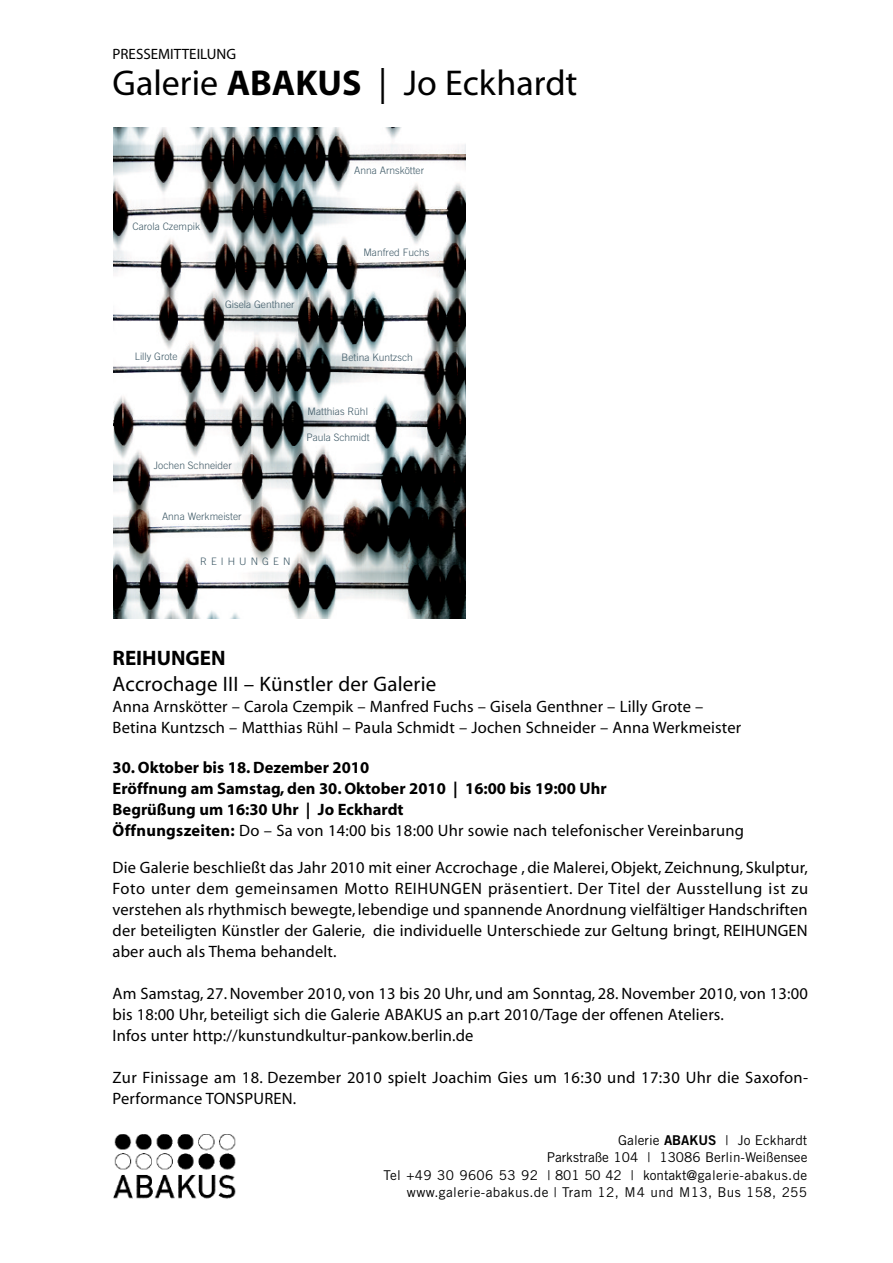
<style>
.page{position:relative;width:893px;height:1263px;background:#fff}
.page>*{position:absolute;margin:0;border:0;box-sizing:border-box;transform-origin:0 0}
.t1{font:36px "Myriad";color:#000}
.t2{font:21px "Myriad";letter-spacing:.01em;color:#000}
.t3{font:700 21px "Myriad";color:#000}
.t4{font:16.5px/21px "Myriad";letter-spacing:.01em;color:#000}
.t5{font:700 16.5px/21px "Myriad";color:#000}
.t6{font:15px "Myriad";color:#000}
.t7{font:13.5px/17.2px "Trade Gothic";color:#000;text-align:right}
.t8{font:10.2px "Trade Gothic Light+FOZEPD";color:#3e5966}
.s1{font-weight:700}
.s2{font-weight:400}
.s3{font-family:"Trade Gothic Bold Two"}
</style>
<div class="page">
<img style="left:113px;top:128px;width:352px;height:491px">
<img style="left:113px;top:1134px;width:123px;height:65px">
<p class="t6" style="left:113px;top:48px;width:125px">PRESSEMITTEILUNG</p>
<h1 class="t1" style="left:113px;top:69px;width:466px">Galerie <span class="s1">ABAKUS</span> | Jo Eckhardt</h1>
<p class="t8" style="left:354px;top:167px;width:72px">Anna Arnskötter</p>
<p class="t8" style="left:132px;top:222px;width:69px">Carola Czempik</p>
<p class="t8" style="left:135px;top:353px;width:44px">Lilly Grote</p>
<p class="t8" style="left:225px;top:301px;width:71px">Gisela Genthner</p>
<p class="t8" style="left:363px;top:248px;width:68px">Manfred Fuchs</p>
<p class="t8" style="left:342px;top:354px;width:73px">Betina Kuntzsch</p>
<p class="t8" style="left:154px;top:462px;width:80px">Jochen Schneider</p>
<p class="t8" style="left:162px;top:513px;width:81px">Anna Werkmeister</p>
<p class="t8" style="left:200px;top:558px;width:92px">REIHUNGEN</p>
<p class="t8" style="left:307px;top:408px;width:62px">Matthias Rühl</p>
<p class="t8" style="left:306px;top:433px;width:65px">Paula Schmidt</p>
<p class="t3" style="left:113px;top:650px;width:114px">REIHUNGEN</p>
<p class="t2" style="left:113px;top:676px;width:325px">Accrochage III – Künstler der Galerie</p>
<p class="t4" style="left:113px;top:697px;width:630px">Anna Arnskötter – Carola Czempik – Manfred Fuchs – Gisela Genthner – Lilly Grote –<br>Betina Kuntzsch – Matthias Rühl – Paula Schmidt – Jochen Schneider – Anna Werkmeister</p>
<p class="t5" style="left:113px;top:758px;width:633px">30. Oktober bis 18. Dezember 2010<br>Eröffnung am Samstag, den 30. Oktober 2010 | 16:00 bis 19:00 Uhr<br>Begrüßung um 16:30 Uhr | Jo Eckhardt<br>Öffnungszeiten: <span class="s2">Do – Sa von 14:00 bis 18:00 Uhr sowie nach telefonischer Vereinbarung</span></p>
<p class="t4" style="left:113px;top:858px;width:697px;text-align:justify">Die Galerie beschließt das Jahr 2010 mit einer Accrochage , die Malerei, Objekt, Zeichnung, Skulptur, Foto unter dem gemeinsamen Motto REIHUNGEN präsentiert. Der Titel der Ausstellung ist zu verstehen als rhythmisch bewegte, lebendige und spannende Anordnung vielfältiger Handschriften der beteiligten Künstler der Galerie, die individuelle Unterschiede zur Geltung bringt, REIHUNGEN aber auch als Thema behandelt.</p>
<p class="t4" style="left:113px;top:984px;width:697px">Am Samstag, 27.November 2010, von 13 bis 20 Uhr, und am Sonntag, 28. November 2010, von 13:00 bis 18:00 Uhr, beteiligt sich die Galerie ABAKUS an p.art 2010/Tage der offenen Ateliers.<br>Infos unter http://kunstundkultur-pankow.berlin.de</p>
<p class="t4" style="left:113px;top:1068px;width:697px">Zur Finissage am 18. Dezember 2010 spielt Joachim Gies um 16:30 und 17:30 Uhr die Saxofon-<br>Performance TONSPUREN.</p>
<p class="t7" style="left:383px;top:1133px;width:425px">Galerie <span class="s3">ABAKUS</span> | Jo Eckhardt<br>Parkstraße 104 | 13086 Berlin-Weißensee<br>Tel +49 30 9606 53 92 | 801 50 42 | kontakt@galerie-abakus.de www.galerie-abakus.de | Tram 12, M4 und M13, Bus 158, 255</p>
</div>
